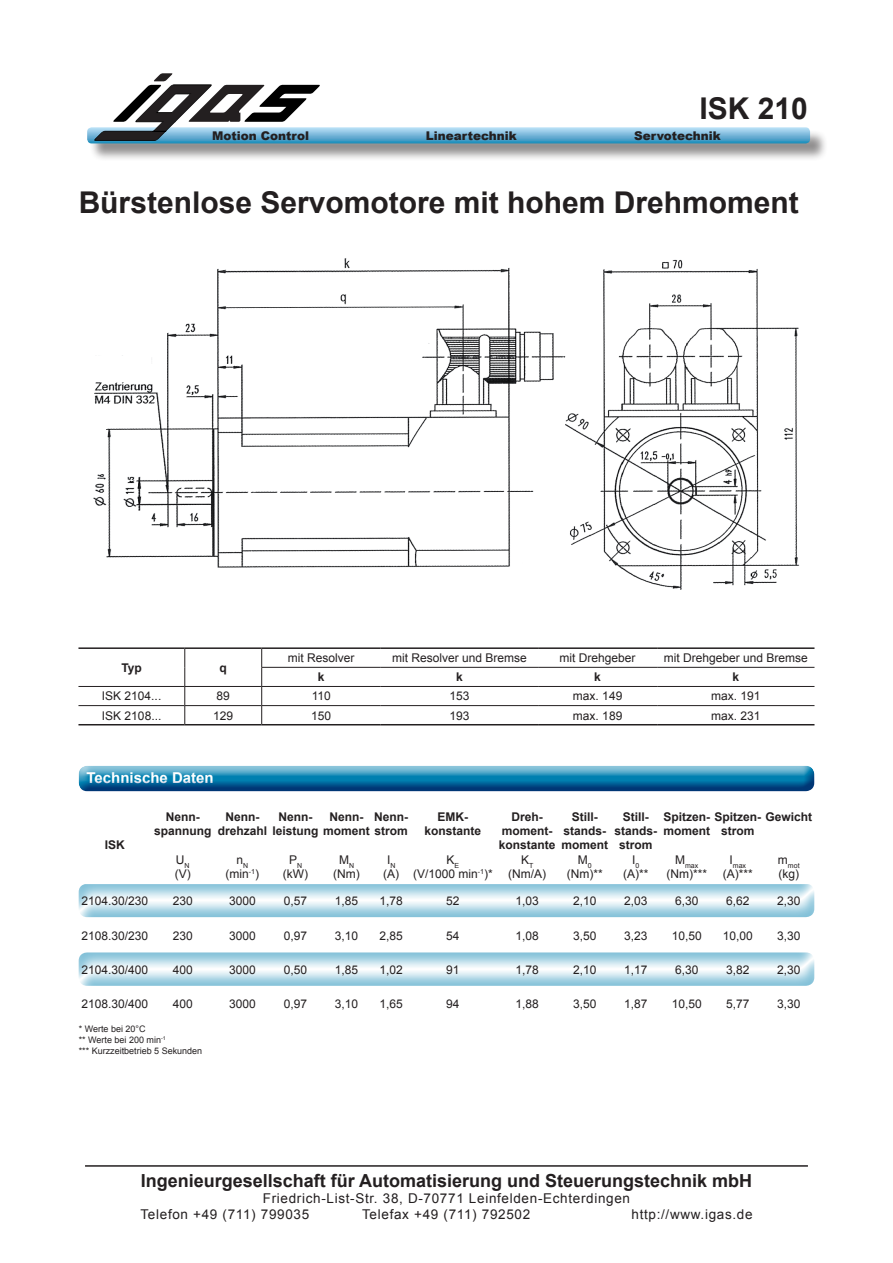
<style>
.page{position:relative;width:893px;height:1263px;background:#fff}
.page>*{position:absolute;margin:0;border:0;box-sizing:border-box;transform-origin:0 0}
.t1{font:700 30px "Arial";color:#231f20}
.t2{font:700 18px "Arial";color:#231f20}
.t3{font:700 15px "Arial";color:#fff}
.t4{font:13.5px/16.2px "Arial";letter-spacing:.05em;color:#231f20}
.t5{font:12px/14.4px "Arial";color:#231f20;text-align:center}
.t6{font:700 12px/14.4px "Arial";color:#231f20;text-align:center}
.t7{font:900 12px "Arial";color:#231f20}
.t8{font:9px/10.8px "Arial";color:#231f20}
.t9{font:7.05px "Arial";color:#231f20}
.s1{font-weight:400}
</style>
<div class="page">
<svg style="left:113px;top:73px;width:207px;height:54px"></svg>
<div style="left:89px;top:130px;width:740px;height:32px;background:#231f20;opacity:.5"></div>
<svg style="left:87px;top:127px;width:723px;height:16px;background:#72afce"></svg>
<hr style="left:85px;top:1165px;width:723px;height:2px;background:#231f20">
<div style="left:75px;top:766px;width:741px;height:27px;background:#253f8e;opacity:.75"></div>
<img style="left:93px;top:258px;width:707px;height:332px">
<hr style="left:78px;top:647px;width:107px;height:2px;background:#231f20">
<hr style="left:185px;top:647px;width:77px;height:2px;background:#231f20">
<hr style="left:262px;top:647px;width:119px;height:2px;background:#231f20">
<hr style="left:657px;top:647px;width:157px;height:2px;background:#231f20">
<hr style="left:78px;top:724px;width:107px;height:1px;background:#231f20">
<hr style="left:185px;top:724px;width:77px;height:1px;background:#231f20">
<hr style="left:262px;top:724px;width:119px;height:1px;background:#231f20">
<hr style="left:657px;top:724px;width:157px;height:1px;background:#231f20">
<hr style="left:538px;top:647px;width:119px;height:2px;background:#231f20">
<hr style="left:538px;top:724px;width:119px;height:1px;background:#231f20">
<hr style="left:381px;top:647px;width:157px;height:2px;background:#231f20">
<hr style="left:381px;top:724px;width:157px;height:1px;background:#231f20">
<hr style="left:261px;top:667px;width:120px;height:1px;background:#231f20">
<hr style="left:381px;top:667px;width:157px;height:1px;background:#231f20">
<hr style="left:538px;top:667px;width:119px;height:1px;background:#231f20">
<hr style="left:657px;top:667px;width:157px;height:1px;background:#231f20">
<hr style="left:78px;top:686px;width:107px;height:1px;background:#231f20">
<hr style="left:185px;top:686px;width:77px;height:1px;background:#231f20">
<hr style="left:262px;top:686px;width:119px;height:1px;background:#231f20">
<hr style="left:381px;top:686px;width:157px;height:1px;background:#231f20">
<hr style="left:538px;top:686px;width:119px;height:1px;background:#231f20">
<hr style="left:657px;top:686px;width:157px;height:1px;background:#231f20">
<hr style="left:78px;top:705px;width:107px;height:1px;background:#231f20">
<hr style="left:185px;top:705px;width:77px;height:1px;background:#231f20">
<svg style="left:184px;top:649px;width:1px;height:75px"></svg>
<hr style="left:262px;top:705px;width:119px;height:1px;background:#231f20">
<svg style="left:261px;top:649px;width:1px;height:75px"></svg>
<hr style="left:381px;top:705px;width:157px;height:1px;background:#231f20">
<hr style="left:538px;top:705px;width:119px;height:1px;background:#231f20">
<hr style="left:657px;top:705px;width:157px;height:1px;background:#231f20">
<svg style="left:79px;top:884px;width:735px;height:102px"></svg>
<h1 class="t1" style="left:699px;top:89px;width:110px">ISK 210</h1>
<p class="t7" style="left:212px;top:127px;width:98px">Motion Control</p>
<p class="t7" style="left:426px;top:127px;width:93px">Lineartechnik</p>
<p class="t7" style="left:634px;top:127px;width:88px">Servotechnik</p>
<h1 class="t1" style="left:79px;top:183px;width:722px">Bürstenlose Servomotore mit hohem Drehmoment</h1>
<p class="t6" style="left:121px;top:661px;width:22px">Typ</p>
<p class="t6" style="left:220px;top:661px;width:9px">q</p>
<p class="t5" style="left:288px;top:651px;width:68px">mit Resolver</p>
<p class="t5" style="left:392px;top:651px;width:136px">mit Resolver und Bremse</p>
<p class="t5" style="left:560px;top:651px;width:78px">mit Drehgeber</p>
<p class="t5" style="left:664px;top:651px;width:146px">mit Drehgeber und Bremse</p>
<p class="t6" style="left:318px;top:670px;width:8px">k</p>
<p class="t6" style="left:456px;top:670px;width:8px">k</p>
<p class="t6" style="left:594px;top:670px;width:8px">k</p>
<p class="t6" style="left:732px;top:670px;width:8px">k</p>
<p class="t5" style="left:102px;top:689px;width:61px">ISK 2104...</p>
<p class="t5" style="left:217px;top:689px;width:15px">89</p>
<p class="t5" style="left:312px;top:689px;width:21px">110</p>
<p class="t5" style="left:449px;top:689px;width:22px">153</p>
<p class="t5" style="left:573px;top:689px;width:51px">max. 149</p>
<p class="t5" style="left:711px;top:689px;width:51px">max. 191</p>
<p class="t5" style="left:102px;top:708px;width:61px">ISK 2108...</p>
<p class="t5" style="left:213px;top:708px;width:22px">129</p>
<p class="t5" style="left:311px;top:708px;width:22px">150</p>
<p class="t5" style="left:449px;top:708px;width:22px">193</p>
<p class="t5" style="left:573px;top:708px;width:51px">max. 189</p>
<p class="t5" style="left:711px;top:708px;width:51px">max. 231</p>
<p class="t3" style="left:87px;top:768px;width:129px">Technische Daten</p>
<p class="t6" style="left:105px;top:838px;width:22px">ISK</p>
<p class="t6" style="left:499px;top:809px;width:58px">Dreh&shy;moment&shy;konstante<br><span class="s1">K</span><sub>T<br></sub><span class="s1">(Nm/A)</span></p>
<p class="t6" style="left:561px;top:809px;width:48px">Still&shy;stands&shy;moment<br><span class="s1">M</span><sub>0 </sub><span class="s1">(Nm)**</span></p>
<p class="t6" style="left:614px;top:809px;width:44px">Still&shy;stands&shy;strom<br><span class="s1">I</span><sub>0<br></sub><span class="s1">(A)**</span></p>
<p class="t6" style="left:663px;top:809px;width:150px;text-align:left">Spitzen- Spitzen- Gewicht moment</p>
<p class="t6" style="left:154px;top:809px;width:59px">Nenn&shy;spannung</p>
<p class="t5" style="left:175px;top:852px;width:17px;text-align:left">U<sub>N </sub>(V)</p>
<p class="t6" style="left:218px;top:809px;width:51px">Nenn&shy;drehzahl</p>
<p class="t5" style="left:226px;top:852px;width:35px">n<sub>N </sub>(min<sup>-1</sup>)</p>
<p class="t6" style="left:273px;top:809px;width:137px;text-align:left;text-indent:6px">Nenn-<br>leistung moment strom</p>
<p class="t5" style="left:283px;top:852px;width:27px">P<sub>N </sub>(kW)</p>
<p class="t6" style="left:330px;top:809px;width:35px">Nenn-</p>
<p class="t5" style="left:333px;top:852px;width:28px">M<sub>N </sub>(Nm)</p>
<p class="t6" style="left:374px;top:809px;width:35px">Nenn-</p>
<p class="t5" style="left:383px;top:852px;width:17px">I<sub>N </sub>(A)</p>
<p class="t6" style="left:424px;top:809px;width:58px">EMK&shy;konstante</p>
<p class="t5" style="left:413px;top:852px;width:81px">K<sub>E<br></sub>(V/1000 min<sup>-1</sup>)*</p>
<p class="t6" style="left:721px;top:824px;width:35px">strom</p>
<p class="t9" style="left:729px;top:861px;width:18px"><sup>I</sup>max</p>
<p class="t5" style="left:723px;top:867px;width:31px">(A)***</p>
<p class="t9" style="left:675px;top:861px;width:25px"><sup>M</sup>max</p>
<p class="t5" style="left:666px;top:867px;width:42px">(Nm)***</p>
<p class="t9" style="left:778px;top:861px;width:23px"><sup>m</sup>mot</p>
<p class="t5" style="left:778px;top:867px;width:22px">(kg)</p>
<p class="t5" style="left:81px;top:894px;width:68px">2104.30/230</p>
<p class="t5" style="left:173px;top:894px;width:22px">230</p>
<p class="t5" style="left:229px;top:894px;width:28px">3000</p>
<p class="t5" style="left:284px;top:894px;width:25px">0,57</p>
<p class="t5" style="left:335px;top:894px;width:25px">1,85</p>
<p class="t5" style="left:379px;top:894px;width:25px">1,78</p>
<p class="t5" style="left:446px;top:894px;width:15px">52</p>
<p class="t5" style="left:516px;top:894px;width:25px">1,03</p>
<p class="t5" style="left:573px;top:894px;width:25px">2,10</p>
<p class="t5" style="left:624px;top:894px;width:25px">2,03</p>
<p class="t5" style="left:675px;top:894px;width:25px">6,30</p>
<p class="t5" style="left:726px;top:894px;width:25px">6,62</p>
<p class="t5" style="left:777px;top:894px;width:25px">2,30</p>
<p class="t5" style="left:81px;top:928px;width:68px">2108.30/230</p>
<p class="t5" style="left:173px;top:928px;width:22px">230</p>
<p class="t5" style="left:229px;top:928px;width:28px">3000</p>
<p class="t5" style="left:284px;top:928px;width:25px">0,97</p>
<p class="t5" style="left:335px;top:928px;width:25px">3,10</p>
<p class="t5" style="left:379px;top:928px;width:25px">2,85</p>
<p class="t5" style="left:446px;top:928px;width:15px">54</p>
<p class="t5" style="left:516px;top:928px;width:25px">1,08</p>
<p class="t5" style="left:573px;top:928px;width:25px">3,50</p>
<p class="t5" style="left:624px;top:928px;width:25px">3,23</p>
<p class="t5" style="left:672px;top:928px;width:32px">10,50</p>
<p class="t5" style="left:723px;top:928px;width:32px">10,00</p>
<p class="t5" style="left:777px;top:928px;width:25px">3,30</p>
<p class="t5" style="left:81px;top:962px;width:68px">2104.30/400</p>
<p class="t5" style="left:173px;top:962px;width:22px">400</p>
<p class="t5" style="left:229px;top:962px;width:28px">3000</p>
<p class="t5" style="left:284px;top:962px;width:25px">0,50</p>
<p class="t5" style="left:335px;top:962px;width:25px">1,85</p>
<p class="t5" style="left:379px;top:962px;width:25px">1,02</p>
<p class="t5" style="left:446px;top:962px;width:15px">91</p>
<p class="t5" style="left:516px;top:962px;width:25px">1,78</p>
<p class="t5" style="left:573px;top:962px;width:25px">2,10</p>
<p class="t5" style="left:624px;top:962px;width:25px">1,17</p>
<p class="t5" style="left:675px;top:962px;width:25px">6,30</p>
<p class="t5" style="left:726px;top:962px;width:25px">3,82</p>
<p class="t5" style="left:777px;top:962px;width:25px">2,30</p>
<p class="t5" style="left:81px;top:996px;width:68px">2108.30/400</p>
<p class="t5" style="left:173px;top:996px;width:22px">400</p>
<p class="t5" style="left:229px;top:996px;width:28px">3000</p>
<p class="t5" style="left:284px;top:996px;width:25px">0,97</p>
<p class="t5" style="left:335px;top:996px;width:25px">3,10</p>
<p class="t5" style="left:379px;top:996px;width:25px">1,65</p>
<p class="t5" style="left:446px;top:996px;width:15px">94</p>
<p class="t5" style="left:516px;top:996px;width:25px">1,88</p>
<p class="t5" style="left:573px;top:996px;width:25px">3,50</p>
<p class="t5" style="left:624px;top:996px;width:25px">1,87</p>
<p class="t5" style="left:672px;top:996px;width:32px">10,50</p>
<p class="t5" style="left:726px;top:996px;width:25px">5,77</p>
<p class="t5" style="left:777px;top:996px;width:25px">3,30</p>
<p class="t8" style="left:79px;top:1024px;width:125px">* Werte bei 20°C<br>** Werte bei 200 min<sup>-1<br></sup>*** Kurzzeitbetrieb 5 Sekunden</p>
<h2 class="t2" style="left:141px;top:1168px;width:613px">Ingenieurgesellschaft für Automatisierung und Steuerungstechnik mbH</h2>
<p class="t4" style="left:141px;top:1190px;width:491px;text-indent:122px">Friedrich-List-Str. 38, D-70771 Leinfelden-Echterdingen<br>Telefon +49 (711) 799035</p>
<p class="t4" style="left:362px;top:1206px;width:169px">Telefax +49 (711) 792502</p>
<p class="t4" style="left:632px;top:1206px;width:123px">http://www.igas.de</p>
</div>
